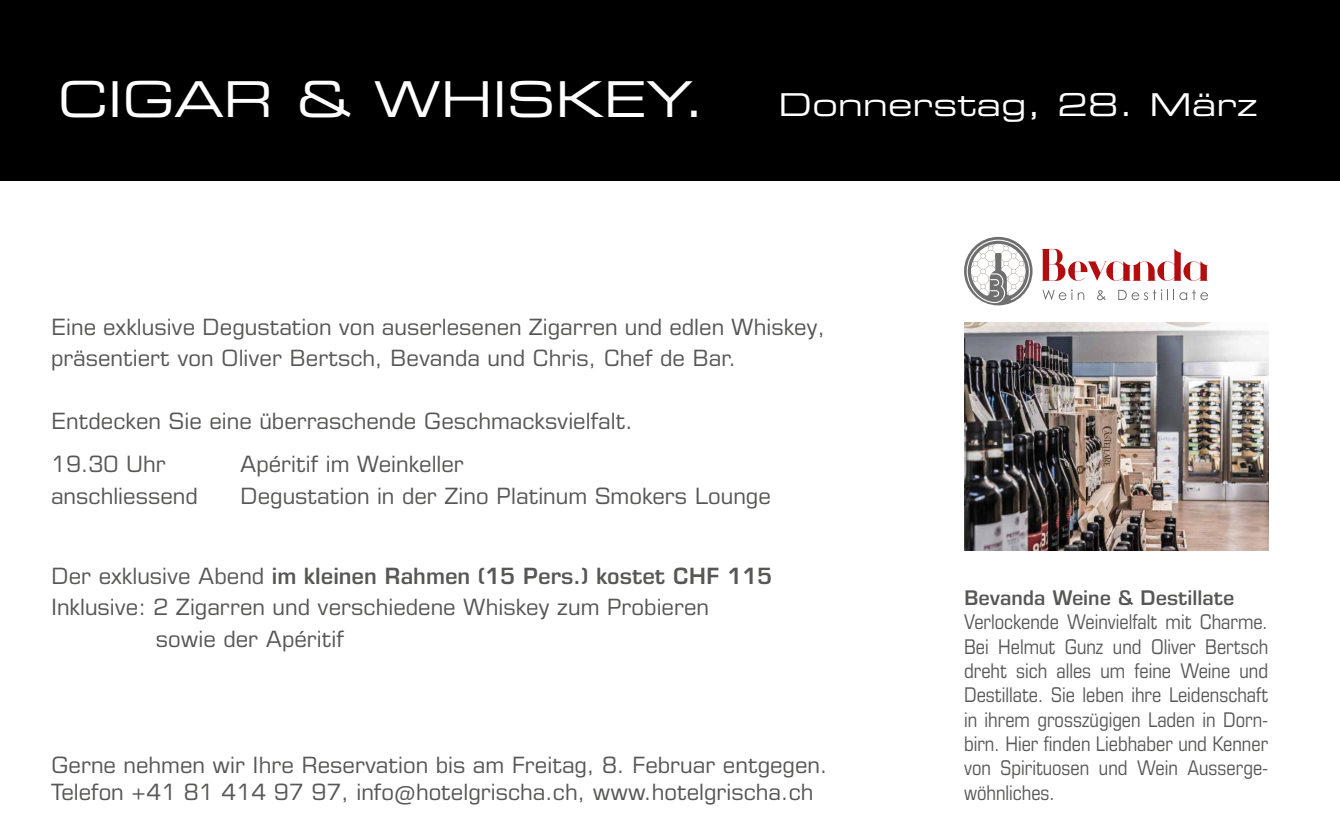
<style>
.page{position:relative;width:1340px;height:830px;background:#fff}
.page>*{position:absolute;margin:0;border:0;box-sizing:border-box;transform-origin:0 0}
.t1{font:49.5px "Eurostile LT Pro Ex 2";color:#fff}
.t2{font:31.5px "Eurostile LT Pro Ex 2";letter-spacing:.01em;color:#fff}
.t3{font:22.5px/31.5px "Eurostile LT Pro";color:#575756}
.t4{font:600 22.5px "Eurostile LT Pro";color:#575756}
.t5{font:condensed 20.25px/24.3px "Eurostile LT Pro";color:#575756;text-align:justify}
.t6{font:600 20.25px "Eurostile LT Pro";color:#575756}
.s1{font-weight:400}
</style>
<div class="page">
<div style="left:0;top:0;width:1339px;height:180px;background:#000"></div>
<img style="left:964px;top:322px;width:304px;height:228px">
<svg style="left:1041px;top:249px;width:166px;height:32px"></svg>
<svg style="left:1042px;top:289px;width:42px;height:11px"></svg>
<svg style="left:1097px;top:290px;width:9px;height:10px"></svg>
<svg style="left:1118px;top:289px;width:90px;height:11px"></svg>
<svg style="left:964px;top:237px;width:68px;height:68px"></svg>
<h1 class="t1" style="left:58px;top:65px;width:649px">CIGAR &amp; WHISKEY.</h1>
<h2 class="t2" style="left:778px;top:83px;width:481px">Donnerstag, 28. März</h2>
<p class="t3" style="left:51px;top:310px;width:775px">Eine exklusive Degustation von auserlesenen Zigarren und edlen Whiskey, präsentiert von Oliver Bertsch, Bevanda und Chris, Chef de Bar.</p>
<p class="t3" style="left:51px;top:399px;width:583px;line-height:42.8px">Entdecken Sie eine überraschende Geschmacksvielfalt.<br>19.30 Uhr</p>
<p class="t3" style="left:240px;top:448px;width:225px">Apéritif im Weinkeller</p>
<p class="t3" style="left:51px;top:479px;width:148px">anschliessend</p>
<p class="t3" style="left:240px;top:479px;width:532px">Degustation in der Zino Platinum Smokers Lounge</p>
<p class="t4" style="left:51px;top:562px;width:722px"><span class="s1">Der exklusive Abend</span> im kleinen Rahmen (15 Pers.) kostet CHF 115</p>
<p class="t3" style="left:51px;top:591px;width:659px">Inklusive: 2 Zigarren und verschiedene Whiskey zum Probieren</p>
<p class="t3" style="left:156px;top:622px;width:189px">sowie der Apéritif</p>
<p class="t3" style="left:51px;top:750px;width:778px;line-height:27px">Gerne nehmen wir Ihre Reservation bis am Freitag, 8. Februar entgegen.<br>Telefon +41 81 414 97 97, info@hotelgrischa.ch, www.hotelgrischa.ch</p>
<p class="t6" style="left:964px;top:585px;width:272px">Bevanda Weine &amp; Destillate</p>
<p class="t5" style="left:964px;top:609px;width:306px">Verlockende Weinvielfalt mit Charme.<br>Bei Helmut Gunz und Oliver Bertsch dreht sich alles um feine Weine und Destillate. Sie leben ihre Leidenschaft in ihrem grosszügigen Laden in Dorn&shy;birn. Hier finden Liebhaber und Kenner von Spirituosen und Wein Ausserge&shy;wöhnliches.</p>
</div>
